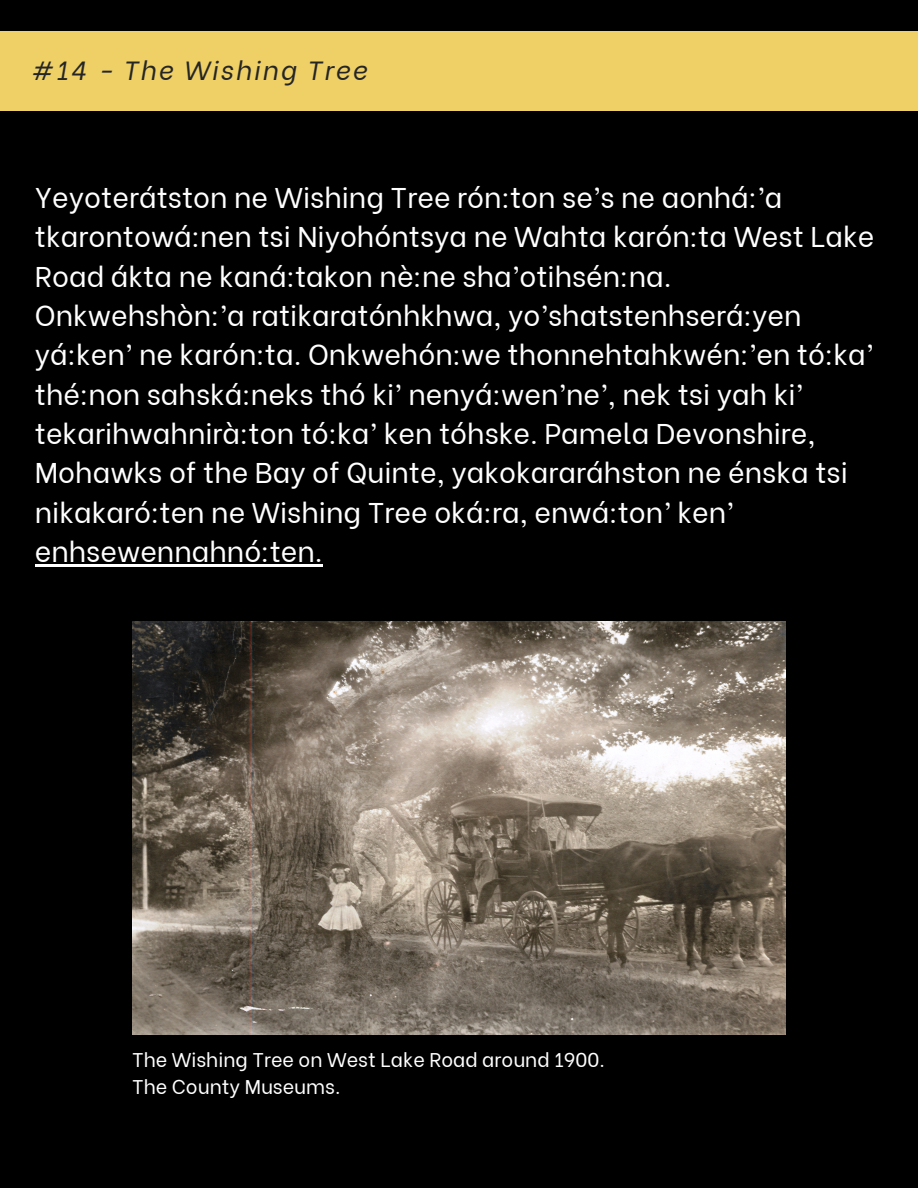
<style>
.page{position:relative;width:918px;height:1188px;background:#000}
.page>*{position:absolute;margin:0;border:0;box-sizing:border-box;transform-origin:0 0}
.t1{font:28.5px/39.3px "Be Vietnam";color:#fff}
.t2{font:italic 26.25px "Be Vietnam";letter-spacing:.08em;color:#252525}
.t3{font:19.8px "Be Vietnam";color:#fff}
</style>
<div class="page">
<div style="left:0;top:31px;width:918px;height:80px;background:#eed067"></div>
<hr style="left:35px;top:564px;width:288px;height:3px;background:#fff">
<img style="left:132px;top:621px;width:654px;height:413px">
<p class="t2" style="left:30px;top:48px;width:338px">#14 - The Wishing Tree</p>
<p class="t1" style="left:35px;top:175px;width:841px">Yeyoterátston ne Wishing Tree rón:ton se’s ne aonhá:’a tkarontowá:nen tsi Niyohóntsya ne Wahta karón:ta West Lake Road ákta ne kaná:takon nè:ne sha’otihsén:na.<br>Onkwehshòn:’a ratikaratónhkhwa, yo’shatstenhserá:yen yá:ken’ ne karón:ta. Onkwehón:we thonnehtahkwén:’en tó:ka’ thé:non sahská:neks thó ki’ nenyá:wen’ne’, nek tsi yah ki’ tekarihwahnirà:ton tó:ka’ ken tóhske. Pamela Devonshire, Mohawks of the Bay of Quinte, yakokararáhston ne énska tsi nikakaró:ten ne Wishing Tree oká:ra, enwá:ton’ ken’ enhsewennahnó:ten.</p>
<p class="t3" style="left:132px;top:1043px;width:474px">The Wishing Tree on West Lake Road around 1900.</p>
<p class="t3" style="left:132px;top:1070px;width:210px">The County Museums.</p>
</div>
